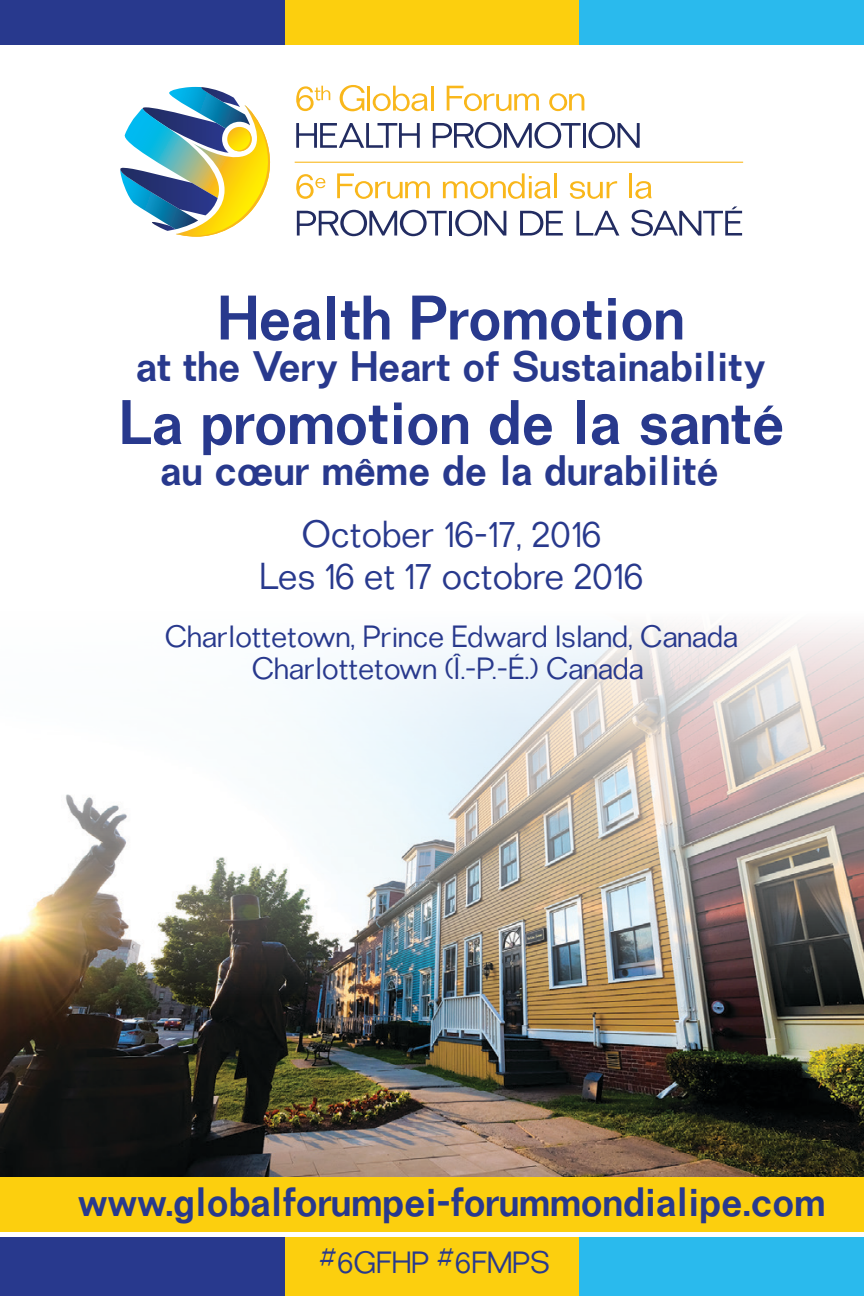
<style>
.page{position:relative;width:864px;height:1296px;background:#fff}
.page>*{position:absolute;margin:0;border:0;box-sizing:border-box;transform-origin:0 0}
.t1{font:500 55.2px "Folio";color:#28398d}
.t2{font:500 37.5px "Folio";color:#28398d}
.t3{font:500 36px "Folio";color:#28398d}
.t4{font:300 33px/42px "Folio";color:#28398d;text-align:center}
.t5{font:300 27px/32.4px "Folio";color:#28398d;text-align:center}
</style>
<div class="page">
<img style="left:0;top:998px;width:864px;height:179px">
<img style="left:0;top:627px;width:864px;height:371px">
<div style="left:0;top:1238px;width:285px;height:58px;background:#28398d"></div>
<div style="left:578px;top:1238px;width:286px;height:58px;background:#2abaed"></div>
<div style="left:285px;top:1238px;width:293px;height:58px;background:#fccf0e"></div>
<div style="left:0;top:1177px;width:864px;height:55px;background:#fccf0e"></div>
<div style="left:0;top:0;width:285px;height:44px;background:#28398d"></div>
<div style="left:578px;top:0;width:286px;height:44px;background:#2abaed"></div>
<div style="left:285px;top:0;width:293px;height:44px;background:#fccf0e"></div>
<svg style="left:120px;top:87px;width:151px;height:150px"></svg>
<svg style="left:296px;top:86px;width:34px;height:25px"></svg>
<svg style="left:339px;top:85px;width:26px;height:27px"></svg>
<hr style="left:367px;top:86px;width:3px;height:24px;background:#f9b71b">
<svg style="left:373px;top:86px;width:55px;height:25px"></svg>
<hr style="left:431px;top:86px;width:3px;height:24px;background:#f9b71b">
<svg style="left:447px;top:86px;width:92px;height:25px"></svg>
<svg style="left:549px;top:93px;width:35px;height:18px"></svg>
<svg style="left:296px;top:123px;width:124px;height:25px"></svg>
<svg style="left:433px;top:122px;width:148px;height:27px"></svg>
<hr style="left:583px;top:123px;width:3px;height:25px;background:#222c61">
<svg style="left:588px;top:122px;width:52px;height:27px"></svg>
<svg style="left:296px;top:174px;width:30px;height:25px"></svg>
<svg style="left:337px;top:173px;width:93px;height:26px"></svg>
<svg style="left:443px;top:173px;width:108px;height:26px"></svg>
<hr style="left:554px;top:173px;width:3px;height:25px;background:#f9b71b">
<svg style="left:570px;top:181px;width:47px;height:18px"></svg>
<hr style="left:630px;top:173px;width:2px;height:25px;background:#f9b71b">
<svg style="left:635px;top:181px;width:17px;height:18px"></svg>
<svg style="left:297px;top:210px;width:150px;height:26px"></svg>
<hr style="left:449px;top:211px;width:3px;height:25px;background:#222c61">
<svg style="left:455px;top:210px;width:51px;height:26px"></svg>
<svg style="left:520px;top:211px;width:43px;height:25px"></svg>
<svg style="left:576px;top:211px;width:43px;height:25px"></svg>
<svg style="left:631px;top:206px;width:111px;height:30px"></svg>
<hr style="left:295px;top:162px;width:448px;height:1px;background:#f9b71b">
<h1 class="t1" style="left:218px;top:285px;width:468px">Health Promotion</h1>
<h2 class="t2" style="left:136px;top:344px;width:632px">at the Very Heart of Sustainability</h2>
<h1 class="t1" style="left:119px;top:390px;width:667px">La promotion de la santé</h1>
<h2 class="t2" style="left:161px;top:448px;width:560px">au cœur même de la durabilité</h2>
<p class="t4" style="left:260px;top:515px;width:385px">October 16-17, 2016<br>Les 16 et 17 octobre 2016</p>
<p class="t5" style="left:165px;top:621px;width:575px">Charlottetown, Prince Edward Island, Canada<br>Charlottetown (Î.-P.-É.) Canada</p>
<h3 class="t3" style="left:78px;top:1180px;width:749px">www.globalforumpei-forummondialipe.com</h3>
<p class="t5" style="left:319px;top:1248px;width:233px">#6GFHP #6FMPS</p>
</div>
